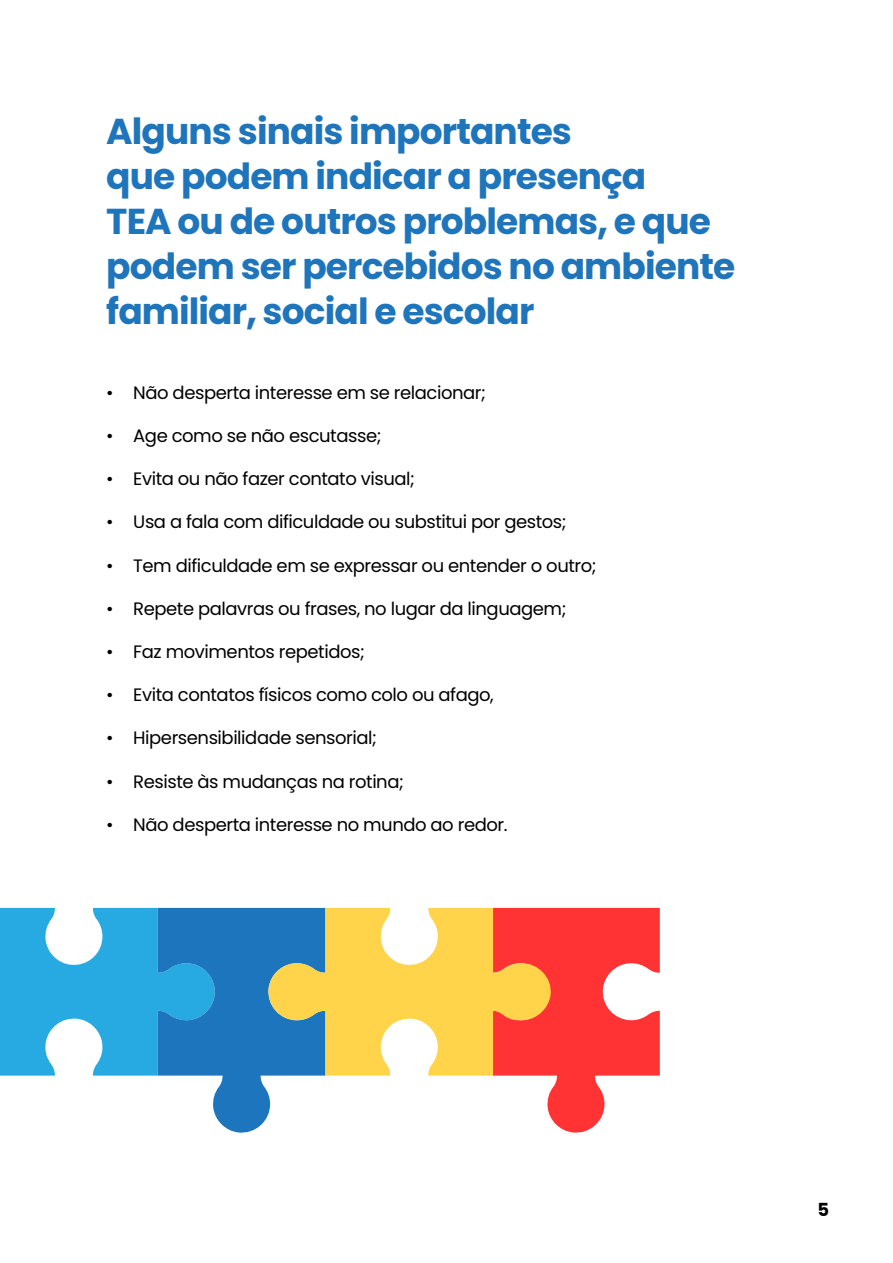
<style>
.page{position:relative;width:893px;height:1263px;background:#fff}
.page>*{position:absolute;margin:0;border:0;box-sizing:border-box;transform-origin:0 0}
.Subtitulo{font:700 36px/44.8px "Poppins";letter-spacing:-.025em;color:#1f75bb}
.t1{font:18px "Poppins";letter-spacing:-.025em;color:#000}
.t2{font:700 18px "Poppins";color:#000}
</style>
<div class="page">
<svg style="left:492px;top:908px;width:168px;height:225px"></svg>
<svg style="left:0;top:908px;width:325px;height:225px"></svg>
<svg style="left:267px;top:908px;width:285px;height:167px;background:#ddb26b"></svg>
<p class="Subtitulo" style="left:106px;top:109px;width:630px">Alguns sinais importantes<br>que podem indicar a presença<br>TEA ou de outros problemas, e que podem ser percebidos no ambiente familiar, social e escolar</p>
<p class="t1" style="left:106px;top:382px;width:381px">• Não desperta interesse em se relacionar;</p>
<p class="t1" style="left:106px;top:425px;width:277px">• Age como se não escutasse;</p>
<p class="t1" style="left:106px;top:468px;width:310px">• Evita ou não fazer contato visual;</p>
<p class="t1" style="left:106px;top:512px;width:462px">• Usa a fala com dificuldade ou substitui por gestos;</p>
<p class="t1" style="left:106px;top:555px;width:492px">• Tem dificuldade em se expressar ou entender o outro;</p>
<p class="t1" style="left:106px;top:598px;width:462px">• Repete palavras ou frases, no lugar da linguagem;</p>
<p class="t1" style="left:106px;top:641px;width:260px">• Faz movimentos repetidos;</p>
<p class="t1" style="left:106px;top:684px;width:389px">• Evita contatos físicos como colo ou afago,</p>
<p class="t1" style="left:106px;top:727px;width:272px">• Hipersensibilidade sensorial;</p>
<p class="t1" style="left:106px;top:771px;width:299px">• Resiste às mudanças na rotina;</p>
<p class="t1" style="left:106px;top:814px;width:403px">• Não desperta interesse no mundo ao redor.</p>
<p class="t2" style="left:817px;top:1199px;width:13px">5</p>
</div>
